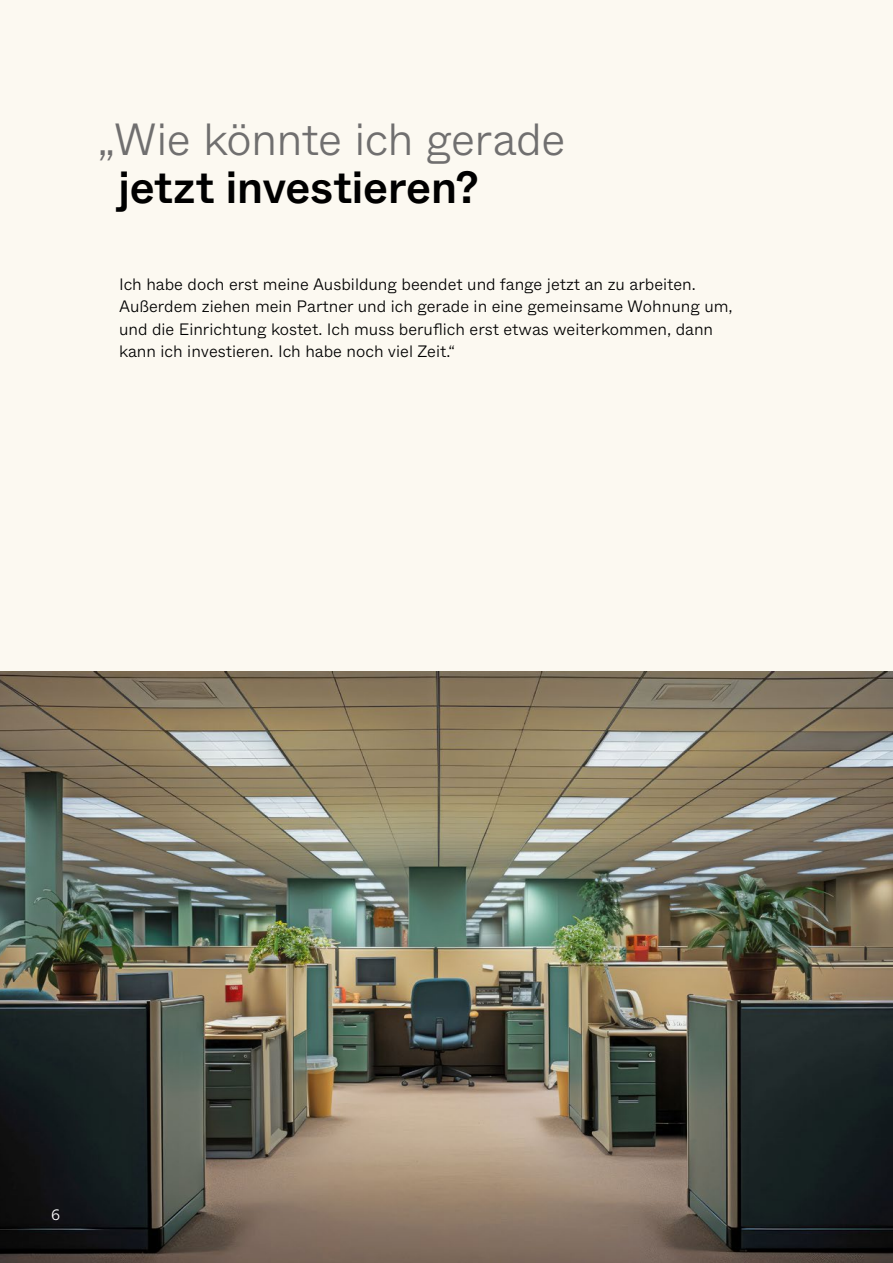
<style>
.page{position:relative;width:893px;height:1263px;background:#fcf9f1}
.page>*{position:absolute;margin:0;border:0;box-sizing:border-box;transform-origin:0 0}
.t1{font:300 45px "ABC Whyte";letter-spacing:-.015em;color:#706f6f}
.t2{font:500 45px "ABC Whyte";letter-spacing:-.01em;color:#000}
.t3{font:300 16.5px/22.5px "ABC Whyte";color:#000}
.t4{font:300 15px "ABC Whyte";color:#fff}
</style>
<div class="page">
<img style="left:0;top:672px;width:893px;height:591px">
<h1 class="t1" style="left:97px;top:111px;width:470px">„Wie könnte ich gerade</h1>
<h1 class="t2" style="left:118px;top:158px;width:363px">jetzt investieren?</h1>
<p class="t3" style="left:119px;top:273px;width:615px">Ich habe doch erst meine Ausbildung beendet und fange jetzt an zu arbeiten.<br>Außerdem ziehen mein Partner und ich gerade in eine gemeinsame Wohnung um, und die Einrichtung kostet. Ich muss beruflich erst etwas weiterkommen, dann kann ich investieren. Ich habe noch viel Zeit.“</p>
<p class="t4" style="left:51px;top:1205px;width:11px">6</p>
</div>
